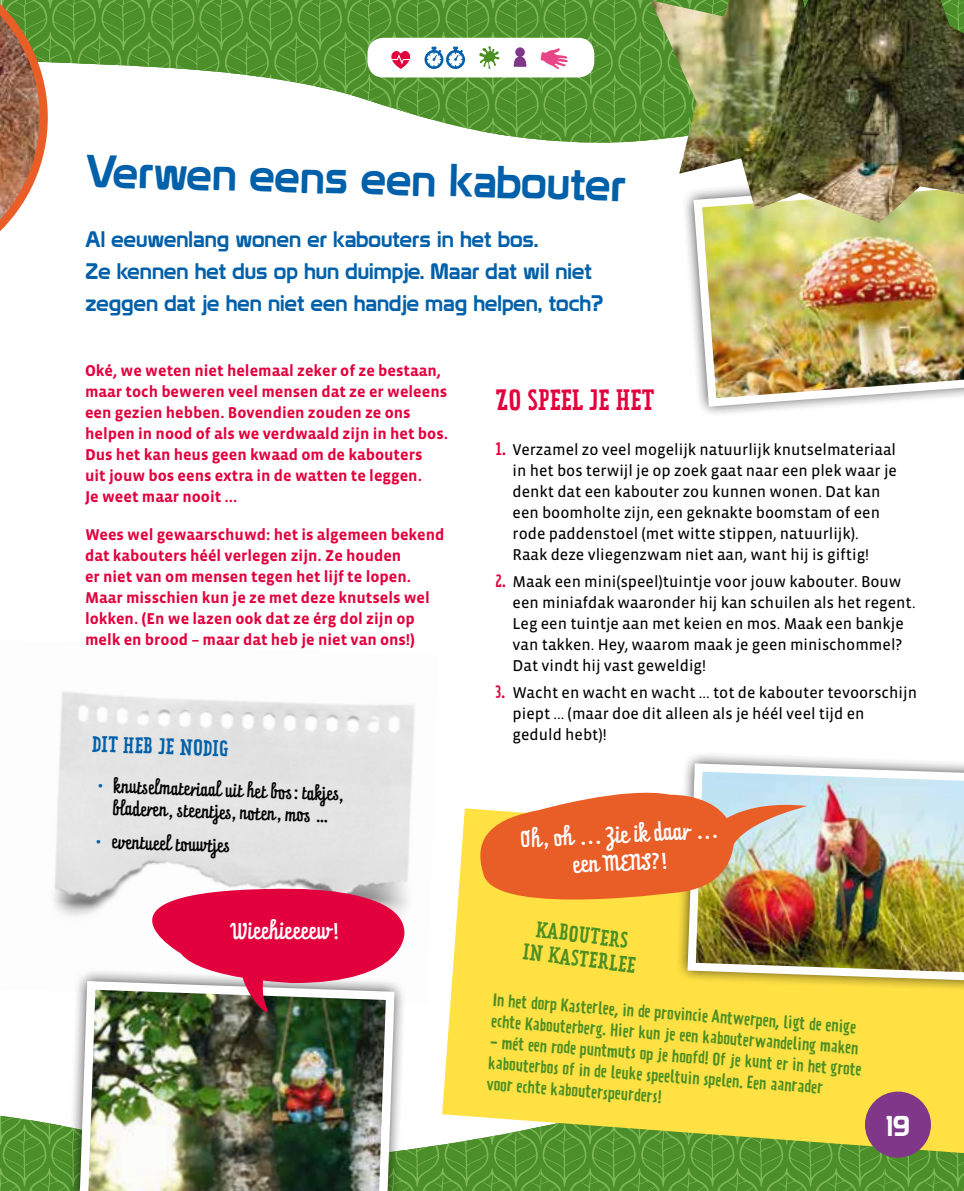
<style>
.page{position:relative;width:964px;height:1191px;background:#fff}
.page>*{position:absolute;margin:0;border:0;box-sizing:border-box;transform-origin:0 0}
.t1{font:45px "Prototype";color:#0060a9}
.t2{font:28px "Prototype";color:#fff}
.t3{font:26px "Prater Serif One";color:#e2003d}
.t4{font:22px/32px "Prototype";color:#0060a9}
.t5{font:20px/28px "Prater Script Two";color:#fff;text-align:center}
.t6{font:20px/24px "Prater Serif One";color:#4c8f22;text-align:center}
.t7{font:20px "Prater Serif One";color:#0060a9}
.t8{font:16px/21px "Vista Sans OT";color:#000}
.t9{font:700 16px/21px "Vista Sans OT";color:#e2003d}
.t10{font:16px/20.8px "Prater Sans One";color:#4c8f22}
.t11{font:16px/22px "Prater Script Two";color:#000;text-align:center}
.s1{font-size:12px;color:#0060a9}
.s2{font-family:"Prater Serif One";color:#e2003d}
</style>
<div class="page">
<img style="left:689px;top:223px;width:275px;height:188px">
<svg style="left:48px;top:0;width:603px;height:143px;fill:#539530"></svg>
<svg style="left:0;top:1115px;width:964px;height:76px;background:#5d9b3c"></svg>
<svg style="left:0;top:0;width:48px;height:231px"></svg>
<img style="left:53px;top:691px;width:362px;height:225px">
<div style="left:367px;top:38px;width:227px;height:39px;background:#fff;border-radius:16px"></div>
<svg style="left:391px;top:51px;width:20px;height:18px"></svg>
<svg style="left:424px;top:47px;width:41px;height:22px"></svg>
<svg style="left:479px;top:46px;width:21px;height:23px"></svg>
<svg style="left:514px;top:47px;width:12px;height:20px"></svg>
<svg style="left:541px;top:48px;width:27px;height:21px"></svg>
<img style="left:651px;top:0;width:313px;height:223px">
<svg style="left:66px;top:1025px;width:342px;height:166px"></svg>
<img style="left:75px;top:1025px;width:324px;height:166px">
<svg style="left:74px;top:883px;width:332px;height:142px"></svg>
<svg style="left:442px;top:808px;width:522px;height:345px;background:#f1dc4c"></svg>
<div style="left:865px;top:1091px;width:66px;height:66px;background:#803689;border-radius:50%"></div>
<svg style="left:674px;top:754px;width:290px;height:239px;fill:#ffe144"></svg>
<img style="left:683px;top:759px;width:281px;height:225px">
<img style="left:470px;top:785px;width:337px;height:132px">
<h1 class="t1" style="left:87px;top:142px;width:542px;rotate:2deg">Verwen eens een kabouter</h1>
<h3 class="t4" style="left:85px;top:223px;width:519px">Al eeuwenlang wonen er kabouters in het bos.<br>Ze kennen het dus op hun duimpje. Maar dat wil niet zeggen dat je hen niet een handje mag helpen, toch?</h3>
<p class="t9" style="left:85px;top:361px;width:364px">Oké, we weten niet helemaal zeker of ze bestaan, maar toch beweren veel mensen dat ze er weleens een gezien hebben. Bovendien zouden ze ons helpen in nood of als we verdwaald zijn in het bos.<br>Dus het kan heus geen kwaad om de kabouters<br>uit jouw bos eens extra in de watten te leggen.<br>Je weet maar nooit ...</p>
<p class="t9" style="left:85px;top:525px;width:361px">Wees wel gewaarschuwd: het is algemeen bekend dat kabouters héél verlegen zijn. Ze houden<br>er niet van om mensen tegen het lijf te lopen.<br>Maar misschien kun je ze met deze knutsels wel lokken. (En we lazen ook dat ze érg dol zijn op melk en brood – maar dat heb je niet van ons!)</p>
<p class="t7" style="left:93px;top:732px;width:138px;rotate:2deg">DIT HEB JE NODIG</p>
<p class="t11" style="left:98px;top:776px;width:249px;rotate:2deg"><span class="s1">•</span> knutselmateriaal uit het bos: takjes, bladeren, steentjes, noten, mos …</p>
<p class="t11" style="left:96px;top:832px;width:137px;rotate:2deg"><span class="s1">•</span> eventueel touwtjes</p>
<p class="t5" style="left:231px;top:918px;width:110px">Wieehieeeew!</p>
<h3 class="t3" style="left:495px;top:385px;width:159px">ZO SPEEL JE HET</h3>
<p class="t8" style="left:512px;top:440px;width:386px;text-indent:-17px"><span class="s2">1.</span> Verzamel zo veel mogelijk natuurlijk knutselmateriaal in het bos terwijl je op zoek gaat naar een plek waar je denkt dat een kabouter zou kunnen wonen. Dat kan een boomholte zijn, een geknakte boomstam of een rode paddenstoel (met witte stippen, natuurlijk).<br>Raak deze vliegenzwam niet aan, want hij is giftig!</p>
<p class="t8" style="left:512px;top:571px;width:405px;text-indent:-17px"><span class="s2">2.</span> Maak een mini(speel)tuintje voor jouw kabouter. Bouw een miniafdak waaronder hij kan schuilen als het regent.<br>Leg een tuintje aan met keien en mos. Maak een bankje van takken. Hey, waarom maak je geen minischommel?<br>Dat vindt hij vast geweldig!</p>
<p class="t8" style="left:512px;top:682px;width:406px;text-indent:-17px"><span class="s2">3.</span> Wacht en wacht en wacht ... tot de kabouter tevoorschijn piept ... (maar doe dit alleen als je héél veel tijd en geduld hebt)!</p>
<p class="t5" style="left:520px;top:827px;width:199px;rotate:-3deg">Oh, oh ... Zie ik daar ... een MENS?!</p>
<p class="t6" style="left:527px;top:916px;width:115px;rotate:7deg">KABOUTERS<br>IN KASTERLEE</p>
<p class="t10" style="left:493px;top:990px;width:370px;rotate:4deg">In het dorp Kasterlee, in de provincie Antwerpen, ligt de enige echte Kabouterberg. Hier kun je een kabouterwandeling maken</p>
<p class="t10" style="left:490px;top:1032px;width:374px;rotate:4deg">- mét een rode puntmuts op je hoofd! Of je kunt er in het grote kabouterbos of in de leuke speeltuin spelen. Een aanrader<br>voor echte kabouterspeurders!</p>
<h2 class="t2" style="left:886px;top:1109px;width:25px">19</h2>
</div>
